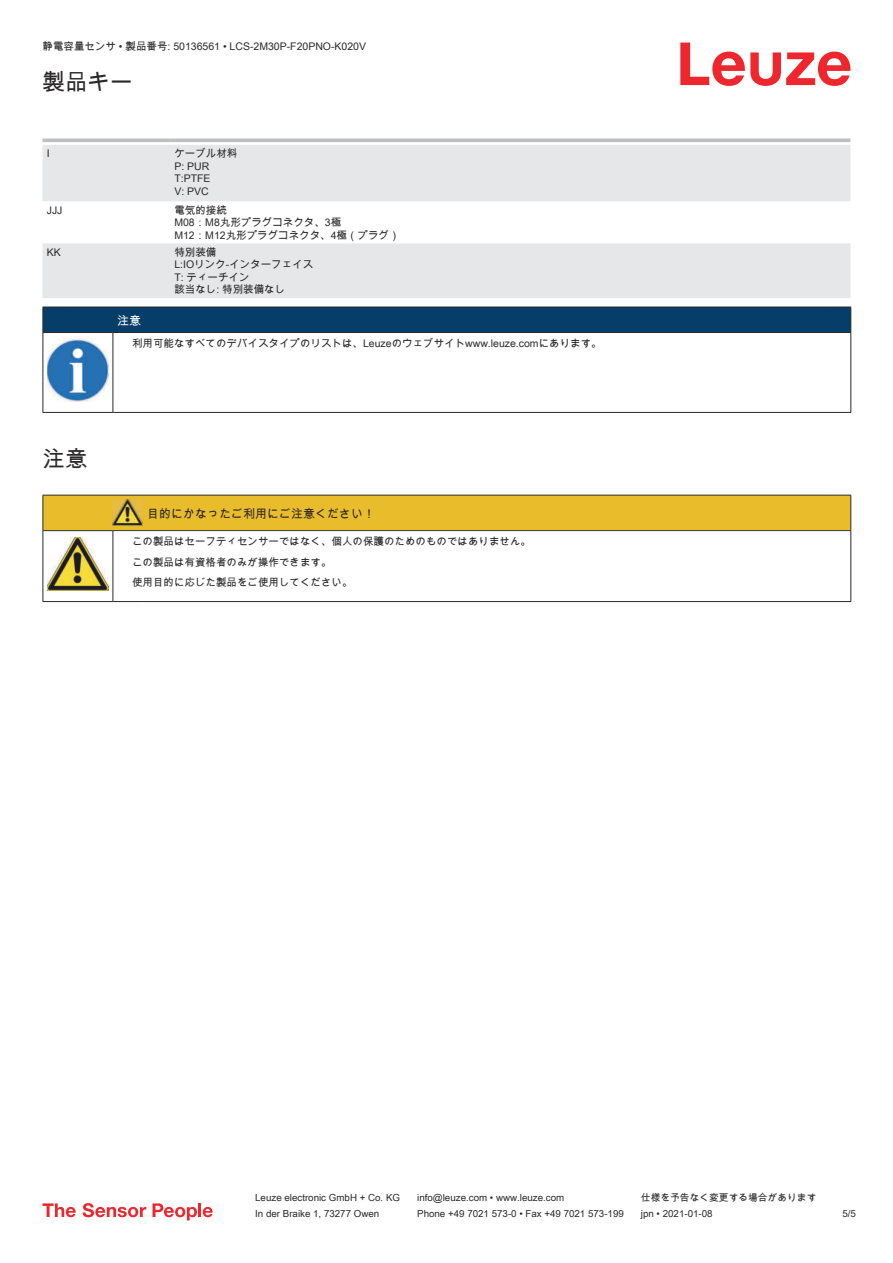
<style>
.page{position:relative;width:893px;height:1263px;background:#fff}
.page>*{position:absolute;margin:0;border:0;box-sizing:border-box;transform-origin:0 0}
.t1{font:22.5px "Arial Unicode MS";color:#2b292a}
.t2{font:12px "Arial Unicode MS";color:#2b292a}
.t3{font:12px "Arial Unicode MS";color:#fff}
.t4{font:10.5px/12.6px "Arial Unicode MS";color:#2b292a}
.t5{font:9.75px "Arial Unicode MS";color:#2b292a}
</style>
<div class="page">
<svg style="left:680px;top:43px;width:170px;height:43px"></svg>
<svg style="left:43px;top:138px;width:807px;height:1px"></svg>
<svg style="left:43px;top:145px;width:807px;height:153px;fill:#e6e7e9"></svg>
<hr style="left:43px;top:139px;width:127px;height:3px;background:#bdbfc1">
<hr style="left:170px;top:139px;width:680px;height:3px;background:#bdbfc1">
<svg style="left:43px;top:1203px;width:33px;height:14px"></svg>
<svg style="left:83px;top:1203px;width:63px;height:14px"></svg>
<svg style="left:153px;top:1203px;width:44px;height:17px"></svg>
<hr style="left:198px;top:1203px;width:3px;height:14px;background:#ed272d">
<svg style="left:203px;top:1207px;width:10px;height:10px"></svg>
<svg style="left:44px;top:333px;width:806px;height:79px"></svg>
<hr style="left:43px;top:332px;width:70px;height:1px;background:#2b292a">
<div style="left:43px;top:307px;width:808px;height:25px;background:#063d69"></div>
<hr style="left:113px;top:332px;width:738px;height:1px;background:#2b292a">
<hr style="left:43px;top:333px;width:1px;height:75px;background:#2b292a">
<hr style="left:113px;top:333px;width:1px;height:75px;background:#2b292a">
<hr style="left:850px;top:333px;width:1px;height:75px;background:#2b292a">
<hr style="left:43px;top:412px;width:70px;height:1px;background:#2b292a">
<hr style="left:113px;top:412px;width:738px;height:1px;background:#2b292a">
<img style="left:47px;top:339px;width:61px;height:63px">
<div style="left:115px;top:333px;width:734px;height:21px;background:#fff"></div>
<hr style="left:43px;top:601px;width:70px;height:1px;background:#2b292a">
<hr style="left:113px;top:601px;width:30px;height:1px;background:#2b292a">
<hr style="left:143px;top:601px;width:708px;height:1px;background:#2b292a">
<svg style="left:43px;top:495px;width:808px;height:106px"></svg>
<p class="t4" style="left:43px;top:40px;width:325px">静電容量センサ • 製品番号: 50136561 • LCS-2M30P-F20PNO-K020V</p>
<h1 class="t1" style="left:43px;top:66px;width:91px">製品キー</h1>
<p class="t4" style="left:47px;top:147px;width:4px">I</p>
<p class="t4" style="left:174px;top:147px;width:64px">ケーブル材料<br>P: PUR<br>T:PTFE<br>V: PVC</p>
<p class="t4" style="left:47px;top:203px;width:17px">JJJ</p>
<p class="t4" style="left:174px;top:203px;width:227px">電気的接続<br>M08：M8丸形プラグコネクタ、3極<br>M12：M12丸形プラグコネクタ、4極（プラグ）</p>
<p class="t4" style="left:47px;top:245px;width:16px">KK</p>
<p class="t4" style="left:174px;top:245px;width:140px">特別装備<br>L:IOリンク-インターフェイス<br>T: ティーチイン<br>該当なし: 特別装備なし</p>
<p class="t3" style="left:117px;top:312px;width:25px">注意</p>
<p class="t4" style="left:132px;top:337px;width:471px">利用可能なすべてのデバイスタイプのリストは、Leuzeのウェブサイトwww.leuze.comにあります。</p>
<h1 class="t1" style="left:43px;top:443px;width:46px">注意</h1>
<p class="t2" style="left:147px;top:505px;width:229px">目的にかなったご利用にご注意ください！</p>
<p class="t4" style="left:132px;top:531px;width:400px;line-height:20.2px">この製品はセーフティセンサーではなく、個人の保護のためのものではありません。この製品は有資格者のみが操作できます。<br>使用目的に応じた製品をご使用してください。</p>
<p class="t5" style="left:255px;top:1191px;width:146px">Leuze electronic GmbH + Co. KG</p>
<p class="t5" style="left:417px;top:1191px;width:149px">info@leuze.com • www.leuze.com</p>
<p class="t5" style="left:641px;top:1191px;width:177px">仕様を予告なく変更する場合があります</p>
<p class="t5" style="left:255px;top:1206px;width:126px">In der Braike 1, 73277 Owen</p>
<p class="t5" style="left:417px;top:1206px;width:208px">Phone +49 7021 573-0 • Fax +49 7021 573-199</p>
<p class="t5" style="left:641px;top:1206px;width:73px">jpn • 2021-01-08</p>
<p class="t5" style="left:842px;top:1206px;width:15px">5 /5</p>
</div>
